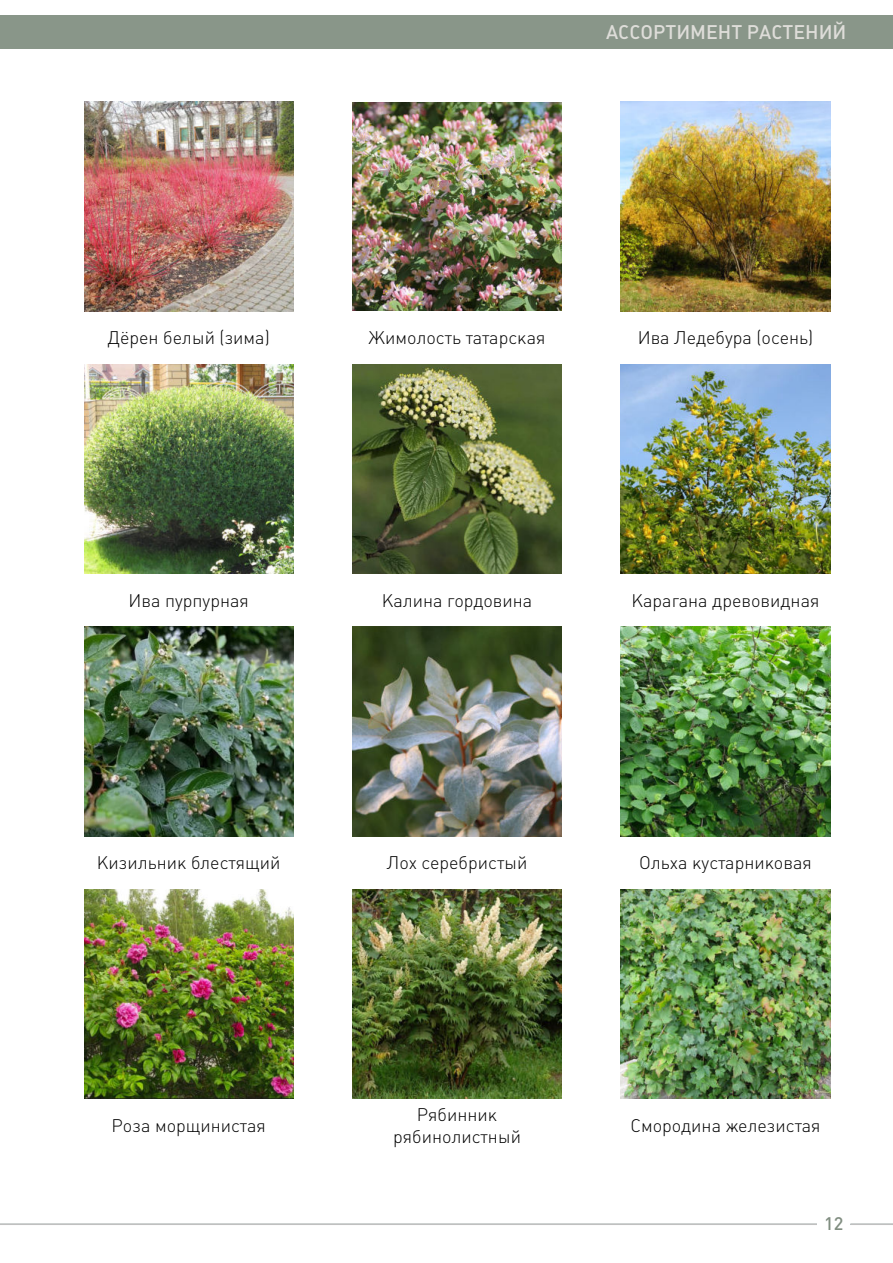
<style>
.page{position:relative;width:893px;height:1263px;background:#fff}
.page>*{position:absolute;margin:0;border:0;box-sizing:border-box;transform-origin:0 0}
.t1{font:500 19.5px "Plumb";color:#deddd9}
.t2{font:18px/21.6px "Plumb Light C";color:#000;text-align:center}
.t3{font:500 18px "Plumb";color:#808d80}
</style>
<div class="page">
<img style="left:84px;top:627px;width:209px;height:209px">
<img style="left:84px;top:102px;width:209px;height:209px">
<img style="left:621px;top:102px;width:209px;height:209px">
<img style="left:352px;top:102px;width:210px;height:209px">
<img style="left:84px;top:364px;width:209px;height:210px">
<img style="left:352px;top:364px;width:210px;height:210px">
<img style="left:621px;top:627px;width:209px;height:209px">
<img style="left:621px;top:364px;width:209px;height:210px">
<img style="left:352px;top:627px;width:210px;height:209px">
<img style="left:84px;top:889px;width:209px;height:209px">
<img style="left:621px;top:889px;width:209px;height:210px">
<img style="left:352px;top:889px;width:210px;height:210px">
<div style="left:0;top:15px;width:893px;height:34px;background:#899689"></div>
<hr style="left:850px;top:1223px;width:43px;height:2px;background:#c0c0c0">
<hr style="left:0;top:1223px;width:817px;height:2px;background:#c0c0c0">
<p class="t1" style="left:606px;top:21px;width:242px">АССОРТИМЕНТ РАСТЕНИЙ</p>
<p class="t2" style="left:108px;top:327px;width:164px">Дёрен белый (зима)</p>
<p class="t2" style="left:369px;top:327px;width:178px">Жимолость татарская</p>
<p class="t2" style="left:638px;top:327px;width:177px">Ива Ледебура (осень)</p>
<p class="t2" style="left:128px;top:590px;width:122px">Ива пурпурная</p>
<p class="t2" style="left:97px;top:852px;width:185px">Кизильник блестящий</p>
<p class="t2" style="left:382px;top:590px;width:152px">Калина гордовина</p>
<p class="t2" style="left:631px;top:590px;width:189px">Карагана древовидная</p>
<p class="t2" style="left:387px;top:852px;width:142px">Лох серебристый</p>
<p class="t2" style="left:639px;top:852px;width:174px">Ольха кустарниковая</p>
<p class="t2" style="left:112px;top:1115px;width:156px">Роза морщинистая</p>
<p class="t2" style="left:393px;top:1104px;width:129px">Рябинник рябинолистный</p>
<p class="t2" style="left:630px;top:1115px;width:192px">Смородина железистая</p>
<p class="t3" style="left:824px;top:1213px;width:21px">12</p>
</div>
